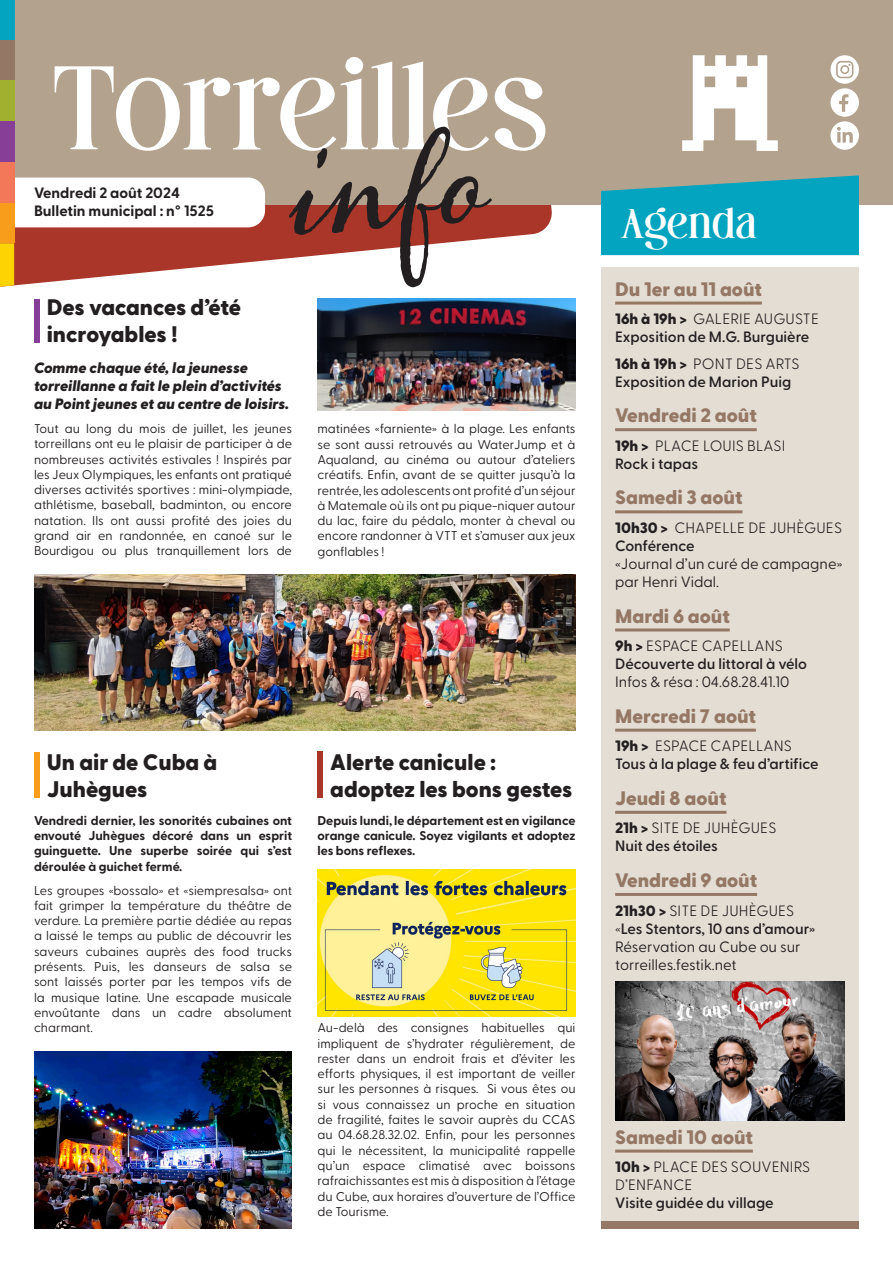
<style>
.page{position:relative;width:893px;height:1263px;background:#fff}
.page>*{position:absolute;margin:0;border:0;box-sizing:border-box;transform-origin:0 0}
.Texte_standard{font:900 33.3px "Dating Historia";color:#fff}
.Titre_noir{font:800 22.5px/27px "Greycliff CF";color:#231f20}
.Date_animations_Marron{font:800 19.5px "Greycliff CF";color:#947865}
.Texte_Agenda{font:600 15px/18px "Greycliff CF";color:#231f20}
.Texte_Agenda-2{font:15px/18px "Greycliff CF";color:#231f20}
.Texte_Agenda-3{font:300 15px/18px "Greycliff CF";letter-spacing:.01em;color:#231f20}
.Inter_obliq{font:italic 800 15px/18px "Greycliff CF";color:#231f20}
.Date_et_N__bulletin{font:700 15px/18px "Greycliff CF";color:#231f20}
.Texte_standard-2{font:12.75px/15.3px "Greycliff CF";color:#231f20;text-align:justify}
.Chapo_texte{font:700 12.75px/15.3px "Greycliff CF";color:#231f20;text-align:justify}
.s1{font-weight:800}
.s2{font-weight:300}
.s3{font-weight:600}
.s4{font-weight:400}
</style>
<div class="page">
<svg style="left:14px;top:204px;width:539px;height:82px;fill:#a93629"></svg>
<div style="left:0;top:0;width:893px;height:204px;background:#b3a28e"></div>
<svg style="left:601px;top:175px;width:258px;height:80px;background:#14a3b9"></svg>
<div style="left:14px;top:178px;width:251px;height:49px;background:#fff"></div>
<svg style="left:55px;top:57px;width:490px;height:94px"></svg>
<svg style="left:289px;top:127px;width:203px;height:160px"></svg>
<div style="left:601px;top:268px;width:258px;height:961px;background:#e4ddd4"></div>
<svg style="left:682px;top:55px;width:96px;height:96px"></svg>
<div style="left:830px;top:121px;width:29px;height:29px;background:#fff;border-radius:50%"></div>
<svg style="left:837px;top:127px;width:16px;height:16px"></svg>
<svg style="left:830px;top:55px;width:29px;height:29px"></svg>
<svg style="left:836px;top:61px;width:17px;height:17px"></svg>
<div style="left:830px;top:88px;width:29px;height:29px;background:#fff;border-radius:14px"></div>
<svg style="left:839px;top:94px;width:9px;height:18px"></svg>
<div style="left:0;top:203px;width:14px;height:40px;background:#f89c1c"></div>
<svg style="left:0;top:243px;width:14px;height:44px"></svg>
<div style="left:0;top:121px;width:14px;height:41px;background:#873e97"></div>
<div style="left:0;top:40px;width:14px;height:40px;background:#947865"></div>
<div style="left:0;top:162px;width:14px;height:41px;background:#f3785a"></div>
<div style="left:0;top:0;width:14px;height:40px;background:#02a4bf"></div>
<div style="left:0;top:80px;width:14px;height:41px;background:#a1b02f"></div>
<div style="left:601px;top:1222px;width:258px;height:7px;background:#947865"></div>
<div style="left:317px;top:751px;width:6px;height:47px;background:#a93629"></div>
<img style="left:317px;top:870px;width:258px;height:146px">
<div style="left:34px;top:299px;width:6px;height:44px;background:#873e97"></div>
<div style="left:34px;top:752px;width:6px;height:45px;background:#f89c1c"></div>
<img style="left:34px;top:1051px;width:258px;height:178px">
<img style="left:34px;top:575px;width:541px;height:155px">
<img style="left:317px;top:299px;width:258px;height:111px">
<hr style="left:615px;top:302px;width:147px;height:3px;background:#947865">
<hr style="left:615px;top:428px;width:142px;height:3px;background:#947865">
<hr style="left:615px;top:510px;width:127px;height:3px;background:#947865">
<hr style="left:615px;top:628px;width:115px;height:3px;background:#947865">
<hr style="left:615px;top:729px;width:141px;height:3px;background:#947865">
<hr style="left:615px;top:811px;width:111px;height:3px;background:#947865">
<hr style="left:615px;top:893px;width:142px;height:3px;background:#947865">
<hr style="left:615px;top:1149px;width:138px;height:3px;background:#947865">
<img style="left:615px;top:982px;width:230px;height:139px">
<p class="Date_et_N__bulletin" style="left:34px;top:183px;width:181px">Vendredi 2 août 2024<br>Bulletin municipal : n° 1525</p>
<p class="Titre_noir" style="left:47px;top:293px;width:196px">Des vacances d’été incroyables !</p>
<p class="Inter_obliq" style="left:34px;top:358px;width:257px">Comme chaque été, la jeunesse torreillanne a fait le plein d’activités au Point jeunes et au centre de loisirs.</p>
<p class="Texte_standard-2" style="left:34px;top:420px;width:260px">Tout au long du mois de juillet, les jeunes torreillans ont eu le plaisir de participer à de nombreuses activités estivales ! Inspirés par les Jeux Olympiques, les enfants ont pratiqué diverses activités sportives : mini-olympiade, athlétisme, baseball, badminton, ou encore natation. Ils ont aussi profité des joies du grand air en randonnée, en canoé sur le Bourdigou ou plus tranquillement lors de</p>
<p class="Texte_standard-2" style="left:317px;top:420px;width:260px">matinées «farniente» à la plage. Les enfants se sont aussi retrouvés au WaterJump et à Aqualand, au cinéma ou autour d’ateliers créatifs. Enfin, avant de se quitter jusqu’à la rentrée, les adolescents ont profité d’un séjour à Matemale où ils ont pu pique-niquer autour du lac, faire du pédalo, monter à cheval ou encore randonner à VTT et s’amuser aux jeux gonflables !</p>
<p class="Titre_noir" style="left:47px;top:747px;width:172px">Un air de Cuba à<br>Juhègues</p>
<p class="Chapo_texte" style="left:34px;top:812px;width:259px">Vendredi dernier, les sonorités cubaines ont envouté Juhègues décoré dans un esprit guinguette. Une superbe soirée qui s’est déroulée à guichet fermé.</p>
<p class="Texte_standard-2" style="left:34px;top:881px;width:259px">Les groupes «bossalo» et «siempresalsa» ont fait grimper la température du théâtre de verdure. La première partie dédiée au repas a laissé le temps au public de découvrir les saveurs cubaines auprès des food trucks présents. Puis, les danseurs de salsa se sont laissés porter par les tempos vifs de la musique latine. Une escapade musicale envoûtante dans un cadre absolument charmant.</p>
<p class="Titre_noir" style="left:330px;top:747px;width:244px">Alerte canicule : adoptez les bons gestes</p>
<p class="Chapo_texte" style="left:317px;top:812px;width:259px">Depuis lundi, le département est en vigilance orange canicule. Soyez vigilants et adoptez les bons reflexes.</p>
<p class="Texte_standard-2" style="left:317px;top:1019px;width:260px">Au-delà des consignes habituelles qui impliquent de s’hydrater régulièrement, de rester dans un endroit frais et d’éviter les efforts physiques, il est important de veiller sur les personnes à risques. Si vous êtes ou si vous connaissez un proche en situation de fragilité, faites le savoir auprès du CCAS au 04.68.28.32.02. Enfin, pour les personnes qui le nécessitent, la municipalité rappelle qu’un espace climatisé avec boissons rafraichissantes est mis à disposition à l’étage du Cube, aux horaires d’ouverture de l’Office de Tourisme.</p>
<p class="Texte_standard" style="left:622px;top:204px;width:137px">Agenda</p>
<p class="Date_animations_Marron" style="left:615px;top:274px;width:148px">Du 1er au 11 août</p>
<p class="Texte_Agenda" style="left:615px;top:309px;width:205px"><span class="s1">16h à 19h &gt;</span> <span class="s2">GALERIE AUGUSTE<br></span>Exposition de M.G. Burguière</p>
<p class="Texte_Agenda" style="left:615px;top:353px;width:186px"><span class="s1">16h à 19h &gt;</span> <span class="s2">PONT DES ARTS<br></span>Exposition de Marion Puig</p>
<p class="Date_animations_Marron" style="left:615px;top:400px;width:143px">Vendredi 2 août</p>
<p class="Texte_Agenda-3" style="left:615px;top:435px;width:172px"><span class="s1">19h &gt;</span> PLACE LOUIS BLASI<br><span class="s3">Rock i tapas</span></p>
<p class="Date_animations_Marron" style="left:615px;top:482px;width:129px">Samedi 3 août</p>
<p class="Texte_Agenda-2" style="left:615px;top:518px;width:229px"><span class="s1">10h30 &gt;</span> <span class="s2">CHAPELLE DE JUHÈGUES<br></span><span class="s3">Conférence<br></span>«Journal d’un curé de campagne» par Henri Vidal.</p>
<p class="Date_animations_Marron" style="left:615px;top:601px;width:116px">Mardi 6 août</p>
<p class="Texte_Agenda" style="left:615px;top:636px;width:193px"><span class="s1">9h &gt;</span> <span class="s2">ESPACE CAPELLANS<br></span>Découverte du littoral à vélo<br><span class="s4">Infos &amp; résa : 04.68.28.41.10</span></p>
<p class="Date_animations_Marron" style="left:615px;top:701px;width:142px">Mercredi 7 août</p>
<p class="Texte_Agenda" style="left:615px;top:736px;width:205px"><span class="s1">19h &gt;</span> <span class="s2">ESPACE CAPELLANS<br></span>Tous à la plage &amp; feu d’artifice</p>
<p class="Date_animations_Marron" style="left:615px;top:783px;width:113px">Jeudi 8 août</p>
<p class="Texte_Agenda-3" style="left:615px;top:818px;width:163px"><span class="s1">21h &gt;</span> SITE DE JUHÈGUES<br><span class="s3">Nuit des étoiles</span></p>
<p class="Date_animations_Marron" style="left:615px;top:865px;width:143px">Vendredi 9 août</p>
<p class="Texte_Agenda-2" style="left:615px;top:900px;width:202px"><span class="s1">21h30 &gt;</span> <span class="s2">SITE DE JUHÈGUES «</span><span class="s3">Les Stentors, 10 ans d’amour»<br></span>Réservation au Cube ou sur torreilles.festik.net</p>
<p class="Date_animations_Marron" style="left:615px;top:1122px;width:139px">Samedi 10 août</p>
<p class="Texte_Agenda-3" style="left:615px;top:1157px;width:196px"><span class="s1">10h &gt;</span> PLACE DES SOUVENIRS<br>D’ENFANCE<br><span class="s3">Visite guidée du village</span></p>
</div>
